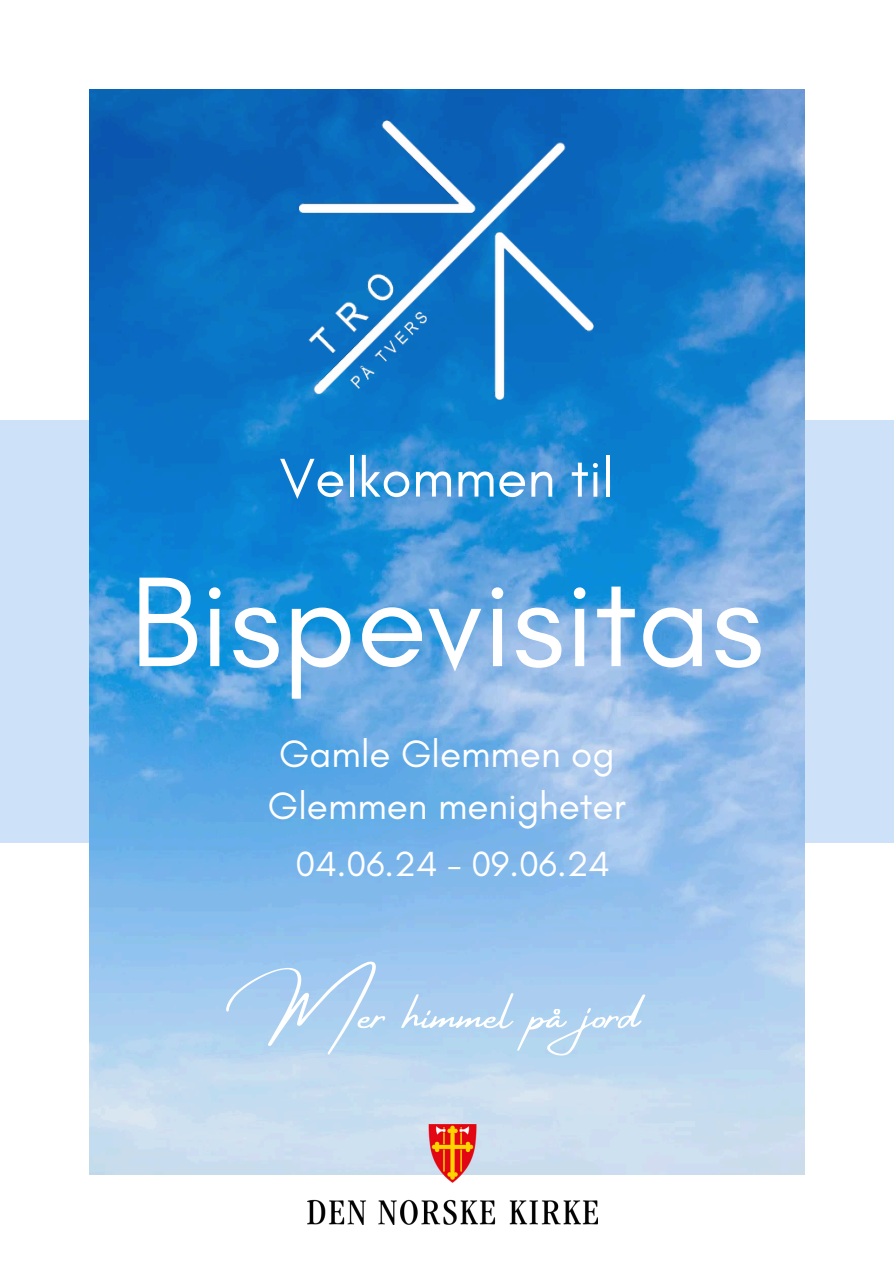
<style>
.page{position:relative;width:894px;height:1264px;background:#fff}
.page>*{position:absolute;margin:0;border:0;box-sizing:border-box;transform-origin:0 0}
.t1{font:130.05px "Glacial Indifference";color:#fff}
.t2{font:55.65px "Glacial Indifference";color:#fff}
.t3{font:50.55px "Amsterdam Four";color:#fff}
.t4{font:38.55px/52.1px "Glacial Indifference";color:#fff}
.t5{font:35.55px "Glacial Indifference";color:#fff}
</style>
<div class="page">
<div style="left:0;top:420px;width:893px;height:422px;background:#cde2f9"></div>
<img style="left:89px;top:89px;width:715px;height:1085px">
<img style="left:308px;top:1124px;width:289px;height:100px">
<img style="left:300px;top:120px;width:293px;height:279px">
<h1 class="t2" style="left:279px;top:444px;width:336px">Velkommen til</h1>
<p class="t1" style="left:130px;top:542px;width:635px">Bispevisitas</p>
<p class="t4" style="left:268px;top:727px;width:359px">Gamle Glemmen og<br>Glemmen menigheter</p>
<h2 class="t5" style="left:295px;top:842px;width:316px">04.06.24 - 09.06.24</h2>
<p class="t3" style="left:266px;top:986px;width:375px">Mer himmel på jord</p>
</div>
